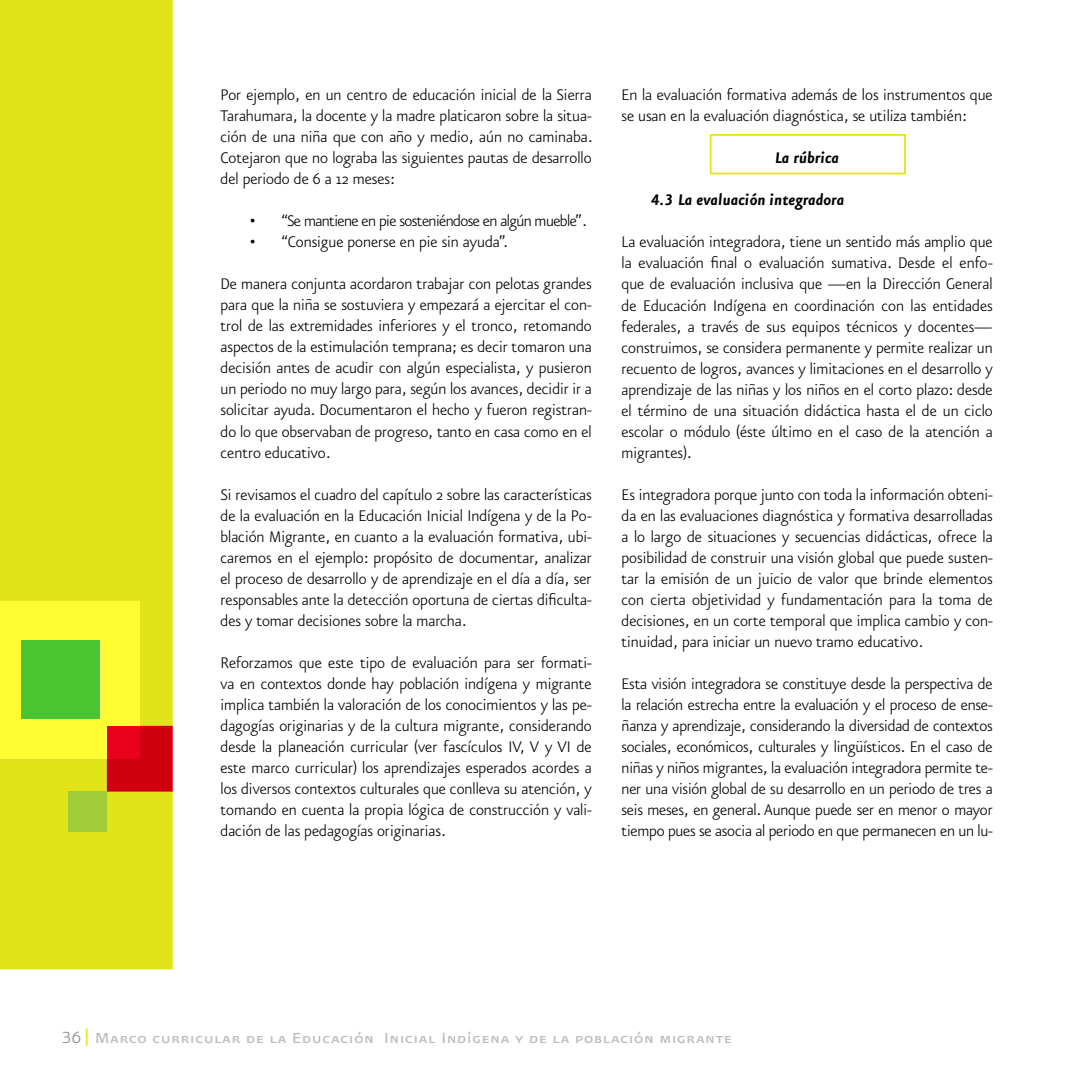
<style>
.page{position:relative;width:1092px;height:1092px;background:#fff}
.page>*{position:absolute;margin:0;border:0;box-sizing:border-box;transform-origin:0 0}
.t1{font:300 18.38px/21px "Eureka Sans";color:#000;text-align:justify}
.t2{font:300 18.38px "Eureka Sans";letter-spacing:-.03em;color:#000}
.t3{font:italic 700 18.38px "Eureka Sans";color:#000}
.t4{font:17.5px "Presidencia Base Versalitas";letter-spacing:.05em;color:#bcbbbe;scale:1.05 1}
.s1{font-family:"Presidencia Fina";font-size:19.25px;color:#807f83}
.s2{font-family:"Eureka Sans";font-weight:500;color:#e2e41a}
</style>
<div class="page">
<div style="left:0;top:0;width:173px;height:969px;background:#e2e41a"></div>
<svg style="left:0;top:601px;width:173px;height:190px;background:#eed427"></svg>
<div style="left:107px;top:725px;width:33px;height:33px;background:#e9001b"></div>
<div style="left:68px;top:791px;width:39px;height:41px;background:#a1cd3a"></div>
<div style="left:21px;top:640px;width:79px;height:79px;background:#4cc42f"></div>
<div style="left:709px;top:134px;width:196px;height:40px;border:2px solid #e2e41a"></div>
<p class="t1" style="left:220px;top:85px;width:373px">Por ejemplo, en un centro de educación inicial de la Sierra Tarahumara, la docente y la madre platicaron sobre la situa&shy;ción de una niña que con año y medio, aún no caminaba.<br>Cotejaron que no lograba las siguientes pautas de desarrollo del periodo de 6 a 12 meses:</p>
<p class="t2" style="left:250px;top:212px;width:338px">• “Se mantiene en pie sosteniéndose en algún mueble”.</p>
<p class="t1" style="left:250px;top:232px;width:259px">• “Consigue ponerse en pie sin ayuda”.</p>
<p class="t1" style="left:220px;top:274px;width:373px">De manera conjunta acordaron trabajar con pelotas grandes para que la niña se sostuviera y empezará a ejercitar el con&shy;trol de las extremidades inferiores y el tronco, retomando aspectos de la estimulación temprana; es decir tomaron una decisión antes de acudir con algún especialista, y pusieron un periodo no muy largo para, según los avances, decidir ir a solicitar ayuda. Documentaron el hecho y fueron registran&shy;do lo que observaban de progreso, tanto en casa como en el centro educativo.</p>
<p class="t1" style="left:220px;top:484px;width:373px">Si revisamos el cuadro del capítulo 2 sobre las características de la evaluación en la Educación Inicial Indígena y de la Po&shy;blación Migrante, en cuanto a la evaluación formativa, ubi&shy;caremos en el ejemplo: propósito de documentar, analizar el proceso de desarrollo y de aprendizaje en el día a día, ser responsables ante la detección oportuna de ciertas dificulta&shy;des y tomar decisiones sobre la marcha.</p>
<p class="t1" style="left:220px;top:652px;width:373px">Reforzamos que este tipo de evaluación para ser formati&shy;va en contextos donde hay población indígena y migrante implica también la valoración de los conocimientos y las pe&shy;dagogías originarias y de la cultura migrante, considerando desde la planeación curricular (ver fascículos IV, V y VI de este marco curricular) los aprendizajes esperados acordes a los diversos contextos culturales que conlleva su atención, y tomando en cuenta la propia lógica de construcción y vali&shy;dación de las pedagogías originarias.</p>
<p class="t1" style="left:621px;top:85px;width:372px">En la evaluación formativa además de los instrumentos que se usan en la evaluación diagnóstica, se utiliza también:</p>
<p class="t3" style="left:775px;top:149px;width:66px">La rúbrica</p>
<p class="t3" style="left:651px;top:191px;width:195px">4.3 La evaluación integradora</p>
<p class="t1" style="left:621px;top:232px;width:373px">La evaluación integradora, tiene un sentido más amplio que la evaluación final o evaluación sumativa. Desde el enfo&shy;que de evaluación inclusiva que —en la Dirección General de Educación Indígena en coordinación con las entidades federales, a través de sus equipos técnicos y docentes— construimos, se considera permanente y permite realizar un recuento de logros, avances y limitaciones en el desarrollo y aprendizaje de las niñas y los niños en el corto plazo: desde el término de una situación didáctica hasta el de un ciclo escolar o módulo (éste último en el caso de la atención a migrantes).</p>
<p class="t1" style="left:621px;top:484px;width:373px">Es integradora porque junto con toda la información obteni&shy;da en las evaluaciones diagnóstica y formativa desarrolladas a lo largo de situaciones y secuencias didácticas, ofrece la posibilidad de construir una visión global que puede susten&shy;tar la emisión de un juicio de valor que brinde elementos con cierta objetividad y fundamentación para la toma de decisiones, en un corte temporal que implica cambio y con&shy;tinuidad, para iniciar un nuevo tramo educativo.</p>
<p class="t1" style="left:621px;top:673px;width:373px">Esta visión integradora se constituye desde la perspectiva de la relación estrecha entre la evaluación y el proceso de ense&shy;ñanza y aprendizaje, considerando la diversidad de contextos sociales, económicos, culturales y lingüísticos. En el caso de niñas y niños migrantes, la evaluación integradora permite te&shy;ner una visión global de su desarrollo en un periodo de tres a seis meses, en general. Aunque puede ser en menor o mayor tiempo pues se asocia al periodo en que permanecen en un lu-</p>
<p class="t4" style="left:61px;top:1027px;width:640px"><span class="s1">36</span> <span class="s2">|</span> Marco curricular de la Educación Inicial Indígena y de la población migrante</p>
</div>
